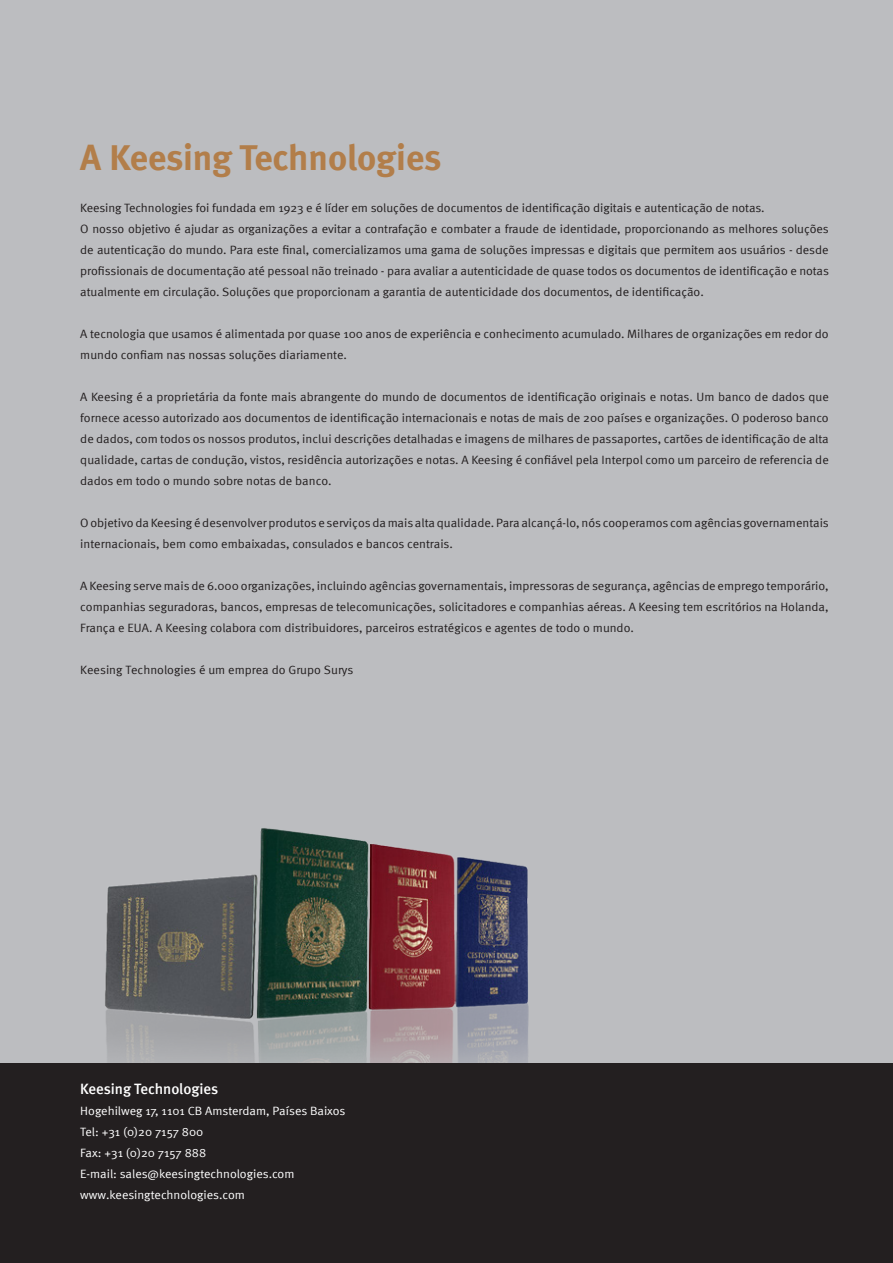
<style>
.page{position:relative;width:893px;height:1263px;background:#bcbdc0}
.page>*{position:absolute;margin:0;border:0;box-sizing:border-box;transform-origin:0 0}
.t1{font:700 36px "Meta";color:#b27e4a}
.t2{font:500 15px "Meta";color:#fff}
.t3{font:12px/21px "Meta Normal";letter-spacing:-.005em;color:#231f20;scale:1.05 1}
.t4{font:12px/21px "Meta Normal";color:#fff;scale:1.05 1}
</style>
<div class="page">
<img style="left:81px;top:828px;width:746px;height:236px">
<div style="left:0;top:1064px;width:893px;height:199px;background:#231f20"></div>
<h1 class="t1" style="left:80px;top:136px;width:363px">A Keesing Technologies</h1>
<p class="t3" style="left:80px;top:197px;width:714px">Keesing Technologies foi fundada em 1923 e é líder em soluções de documentos de identificação digitais e autenticação de notas.<br>O nosso objetivo é ajudar as organizações a evitar a contrafação e combater a fraude de identidade, proporcionando as melhores soluções de autenticação do mundo. Para este final, comercializamos uma gama de soluções impressas e digitais que permitem aos usuários - desde profissionais de documentação até pessoal não treinado - para avaliar a autenticidade de quase todos os documentos de identificação e notas atualmente em circulação. Soluções que proporcionam a garantia de autenticidade dos documentos, de identificação.</p>
<p class="t3" style="left:80px;top:323px;width:714px">A tecnologia que usamos é alimentada por quase 100 anos de experiência e conhecimento acumulado. Milhares de organizações em redor do mundo confiam nas nossas soluções diariamente.</p>
<p class="t3" style="left:80px;top:386px;width:714px;text-align:justify">A Keesing é a proprietária da fonte mais abrangente do mundo de documentos de identificação originais e notas. Um banco de dados que fornece acesso autorizado aos documentos de identificação internacionais e notas de mais de 200 países e organizações. O poderoso banco de dados, com todos os nossos produtos, inclui descrições detalhadas e imagens de milhares de passaportes, cartões de identificação de alta qualidade, cartas de condução, vistos, residência autorizações e notas. A Keesing é confiável pela Interpol como um parceiro de referencia de dados em todo o mundo sobre notas de banco.</p>
<p class="t3" style="left:80px;top:512px;width:714px">O objetivo da Keesing é desenvolver produtos e serviços da mais alta qualidade. Para alcançá-lo, nós cooperamos com agências governamentais internacionais, bem como embaixadas, consulados e bancos centrais.</p>
<p class="t3" style="left:80px;top:575px;width:714px;text-align:justify">A Keesing serve mais de 6.000 organizações, incluindo agências governamentais, impressoras de segurança, agências de emprego temporário, companhias seguradoras, bancos, empresas de telecomunicações, solicitadores e companhias aéreas. A Keesing tem escritórios na Holanda, França e EUA. A Keesing colabora com distribuidores, parceiros estratégicos e agentes de todo o mundo.</p>
<p class="t3" style="left:80px;top:659px;width:262px">Keesing Technologies é um emprea do Grupo Surys</p>
<p class="t2" style="left:80px;top:1080px;width:139px">Keesing Technologies</p>
<p class="t4" style="left:80px;top:1100px;width:254px">Hogehilweg 17, 1101 CB Amsterdam, Países Baixos Tel: +31 (0)20 7157 800<br>Fax: +31 (0)20 7157 888<br>E-mail: sales@keesingtechnologies.com www.keesingtechnologies.com</p>
</div>
